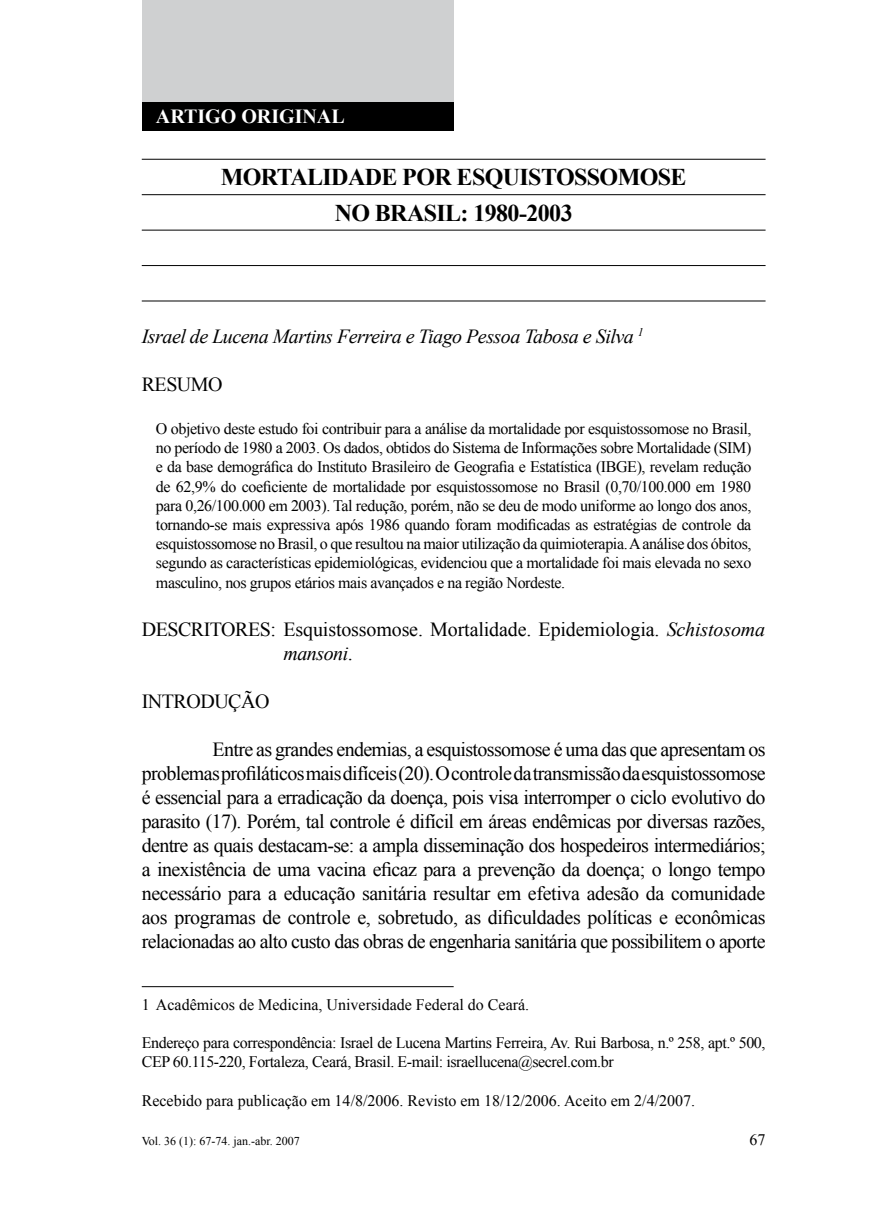
<style>
.page{position:relative;width:879px;height:1219px;background:#fff}
.page>*{position:absolute;margin:0;border:0;box-sizing:border-box;transform-origin:0 0}
.t1{font:700 24px/35.4px "Times New Roman";letter-spacing:-.025em;color:#000}
.t2{font:20px/24px "Times New Roman";letter-spacing:-.025em;color:#000}
.t3{font:italic 20px "Times New Roman";letter-spacing:-.025em;color:#000}
.t4{font:700 20px "Times New Roman";color:#fff}
.t5{font:16px/19.2px "Times New Roman";letter-spacing:-.025em;color:#000}
.t6{font:16px "Times New Roman";color:#000}
.t7{font:12px "Times New Roman";color:#000}
.s1{font-style:italic}
</style>
<div class="page">
<div style="left:142px;top:0;width:312px;height:102px;background:#cfd0d1"></div>
<div style="left:142px;top:102px;width:312px;height:28px;background:#000"></div>
<hr style="left:142px;top:159px;width:623px;height:1px;background:#000">
<hr style="left:142px;top:194px;width:623px;height:1px;background:#000">
<hr style="left:142px;top:230px;width:623px;height:1px;background:#000">
<hr style="left:142px;top:265px;width:623px;height:1px;background:#000">
<hr style="left:142px;top:300px;width:623px;height:1px;background:#000">
<hr style="left:142px;top:986px;width:312px;height:1px;background:#000">
<p class="t4" style="left:156px;top:102px;width:190px">ARTIGO ORIGINAL</p>
<h1 class="t1" style="left:221px;top:159px;width:38px">MORTALI</h1>
<h1 class="t1" style="left:331px;top:159px;width:357px">DADE POR ESQUISTOSSOMOSE<br>NO BRASIL : 1980-2003</h1>
<p class="t3" style="left:142px;top:322px;width:503px">Israel de Lucena Martins Ferreira e Tiago Pessoa Tabosa e Silva <sup>1</sup></p>
<p class="t2" style="left:142px;top:372px;width:82px">RESUMO</p>
<p class="t5" style="left:156px;top:419px;width:597px;text-align:justify">O objetivo deste estudo foi contribuir para a análise da mortalidade por esquistossomose no Brasil, no período de 1980 a 2003. Os dados, obtidos do Sistema de Informações sobre Mortalidade (SIM) e da base demográfica do Instituto Brasileiro de Geografia e Estatística (IBGE), revelam redução de 62,9% do coeficiente de mortalidade por esquistossomose no Brasil (0,70/100.000 em 1980 para 0,26/100.000 em 2003). Tal redução, porém, não se deu de modo uniforme ao longo dos anos, tornando-se mais expressiva após 1986 quando foram modificadas as estratégias de controle da esquistossomose no Brasil, o que resultou na maior utilização da quimioterapia. A análise dos óbitos, segundo as características epidemiológicas, evidenciou que a mortalidade foi mais elevada no sexo masculino, nos grupos etários mais avançados e na região Nordeste.</p>
<p class="t2" style="left:283px;top:617px;width:483px;text-indent:-142px">DESCRITORES: Esquistossomose. Mortalidade. Epidemiologia. <span class="s1">Schistosoma mansoni</span>.</p>
<p class="t2" style="left:142px;top:689px;width:129px">INTRODUÇÃO</p>
<p class="t2" style="left:142px;top:737px;width:625px;text-align:justify;text-indent:71px">Entre as grandes endemias, a esquistossomose é uma das que apresentam os problemas profiláticos mais difíceis (20). O controle da transmissão da esquistossomose é essencial para a erradicação da doença, pois visa interromper o ciclo evolutivo do parasito (17). Porém, tal controle é difícil em áreas endêmicas por diversas razões, dentre as quais destacam-se: a ampla disseminação dos hospedeiros intermediários; a inexistência de uma vacina eficaz para a prevenção da doença; o longo tempo necessário para a educação sanitária resultar em efetiva adesão da comunidade aos programas de controle e, sobretudo, as dificuldades políticas e econômicas relacionadas ao alto custo das obras de engenharia sanitária que possibilitem o aporte</p>
<p class="t6" style="left:142px;top:993px;width:389px">1 Acadêmicos de Medicina, Universidade Federal do Ceará.</p>
<p class="t5" style="left:142px;top:1033px;width:625px">Endereço para correspondência: Israel de Lucena Martins Ferreira, Av. Rui Barbosa, n.º 258, apt.º 500,<br>CEP 60.115-220, Fortaleza, Ceará, Brasil. E-mail: israellucena@secrel.com.br</p>
<p class="t6" style="left:142px;top:1089px;width:555px">Recebido para publicação em 14/8/2006. Revisto em 18/12/2006. Aceito em 2/4/2007.</p>
<p class="t7" style="left:142px;top:1133px;width:160px">Vol. 36 (1): 67-74. jan.-abr. 2007</p>
<p class="t5" style="left:749px;top:1130px;width:17px">67</p>
</div>
